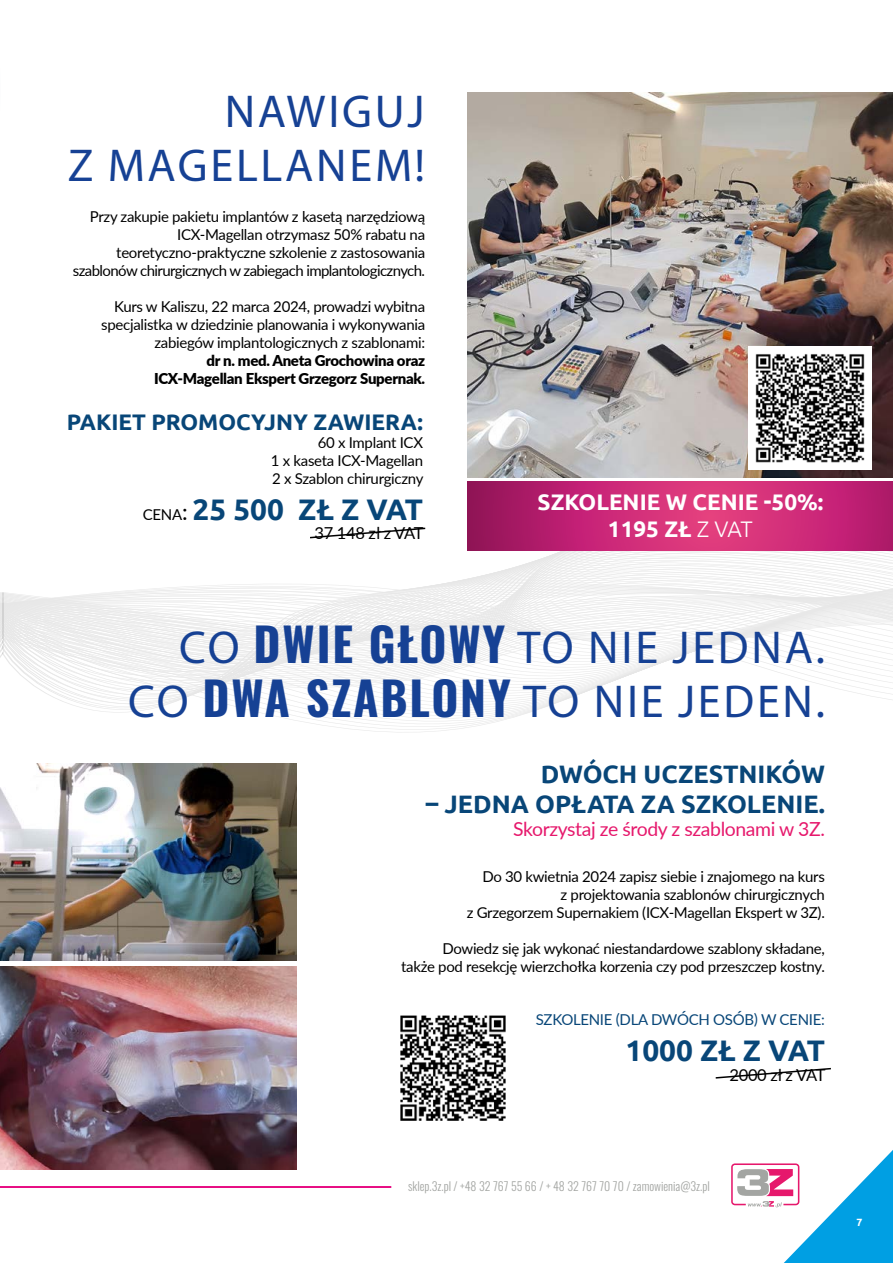
<style>
.page{position:relative;width:893px;height:1263px;background:#fff}
.page>*{position:absolute;margin:0;border:0;box-sizing:border-box;transform-origin:0 0}
.t1{font:46.2px/54px "Myriad Pro";letter-spacing:.06em;color:#164194;text-align:right}
.t2{font:700 29.7px "Ubuntu";color:#084678}
.t3{font:700 25.2px "Ubuntu";color:#084678}
.t4{font:700 22.5px/27px "Ubuntu";color:#fff;text-align:center}
.t5{font:700 22.5px "Ubuntu";color:#084678}
.t6{font:19.35px "Lato";letter-spacing:-.02em;color:#e6186c}
.t7{font:16.5px "Lato";letter-spacing:-.02em;color:#000}
.t8{font:15px/18px "Lato";letter-spacing:-.02em;color:#000;text-align:right}
.t9{font:900 15px/18px "Lato";letter-spacing:-.02em;color:#000;text-align:right}
.t10{font:15px "Lato";letter-spacing:-.02em;color:#084678}
.t11{font:300 12px "Oswald";color:#a3a5a2}
.t12{font:700 10.5px "Ubuntu";color:#fff}
.s1{font-family:"Lato";font-weight:400;font-size:15px;color:#000}
.s2{font-family:"Lato";font-weight:400;font-size:22.5px;color:#000}
.s3{font-weight:300}
.s4{font-family:"Oswald";font-weight:700}
</style>
<div class="page">
<svg style="left:731px;top:1150px;width:162px;height:113px"></svg>
<hr style="left:0;top:1186px;width:391px;height:2px;background:#e6007d">
<svg style="left:0;top:592px;width:2px;height:66px"></svg>
<svg style="left:543px;top:554px;width:350px;height:4px"></svg>
<svg style="left:531px;top:558px;width:362px;height:4px"></svg>
<svg style="left:519px;top:562px;width:374px;height:4px"></svg>
<svg style="left:505px;top:566px;width:388px;height:4px"></svg>
<svg style="left:485px;top:570px;width:408px;height:5px"></svg>
<svg style="left:467px;top:575px;width:424px;height:4px"></svg>
<svg style="left:2px;top:582px;width:891px;height:151px"></svg>
<img style="left:468px;top:92px;width:425px;height:385px">
<svg style="left:310px;top:527px;width:116px;height:12px"></svg>
<svg style="left:468px;top:482px;width:425px;height:69px;background:#c52873"></svg>
<img style="left:748px;top:346px;width:124px;height:124px">
<svg style="left:715px;top:1067px;width:116px;height:12px"></svg>
<img style="left:0;top:763px;width:297px;height:198px">
<img style="left:0;top:966px;width:297px;height:203px">
<img style="left:400px;top:1015px;width:106px;height:106px">
<h1 class="t1" style="left:68px;top:84px;width:359px">NAWIGUJ<br>Z MAGELLANEM!</h1>
<p class="t8" style="left:73px;top:207px;width:354px">Przy zakupie pakietu implantów z kasetą narzędziową ICX-Magellan otrzymasz 50% rabatu na teoretyczno-praktyczne szkolenie z zastosowania szablonów chirurgicznych w zabiegach implantologicznych.</p>
<p class="t8" style="left:101px;top:297px;width:325px">Kurs w Kaliszu, 22 marca 2024, prowadzi wybitna specjalistka w dziedzinie planowania i wykonywania zabiegów implantologicznych z szablonami:</p>
<p class="t9" style="left:154px;top:351px;width:273px">dr n. med. Aneta Grochowina oraz<br>ICX-Magellan Ekspert Grzegorz Supernak.</p>
<h3 class="t5" style="left:67px;top:408px;width:358px">PAKIET PROMOCYJNY ZAWIERA:</h3>
<p class="t8" style="left:271px;top:433px;width:154px;text-align:justify;text-indent:47px">60 x Implant ICX 1 x kaseta ICX-Magellan 2 x Szablon chirurgiczny</p>
<h2 class="t2" style="left:143px;top:491px;width:282px"><span class="s1">CENA</span><span class="s2">:</span> 25 500 ZŁ Z VAT</h2>
<p class="t7" style="left:315px;top:522px;width:110px">37 148 zł z VAT</p>
<h3 class="t4" style="left:538px;top:488px;width:287px">SZKOLENIE W CENIE -50%:<br>1195 ZŁ <span class="s3">Z VAT</span></h3>
<h1 class="t1" style="left:128px;top:620px;width:698px">CO <span class="s4">DWIE GŁOWY</span> TO NIE JEDNA.<br>CO <span class="s4">DWA SZABLONY</span> TO NIE JEDEN.</h1>
<h3 class="t3" style="left:541px;top:758px;width:286px">DWÓCH UCZESTNIKÓW</h3>
<h3 class="t3" style="left:426px;top:789px;width:400px">– JEDNA OPŁATA ZA SZKOLENIE.</h3>
<p class="t6" style="left:513px;top:815px;width:313px">Skorzystaj ze środy z szablonami w 3Z.</p>
<p class="t8" style="left:467px;top:867px;width:360px">Do 30 kwietnia 2024 zapisz siebie i znajomego na kurs<br>z projektowania szablonów chirurgicznych<br>z Grzegorzem Supernakiem (ICX-Magellan Ekspert w 3Z).</p>
<p class="t8" style="left:401px;top:939px;width:425px">Dowiedz się jak wykonać niestandardowe szablony składane,<br>także pod resekcję wierzchołka korzenia czy pod przeszczep kostny.</p>
<p class="t10" style="left:536px;top:1009px;width:290px">SZKOLENIE (DLA DWÓCH OSÓB) W CENIE:</p>
<h2 class="t2" style="left:625px;top:1032px;width:201px">1000 ZŁ Z VAT</h2>
<p class="t7" style="left:730px;top:1063px;width:97px">2000 zł z VAT</p>
<p class="t11" style="left:408px;top:1175px;width:303px">sklep.3z.pl / +48 32 767 55 66 / + 48 32 767 70 70 / zamowienia@3z.pl</p>
<p class="t12" style="left:857px;top:1216px;width:7px">7</p>
</div>
